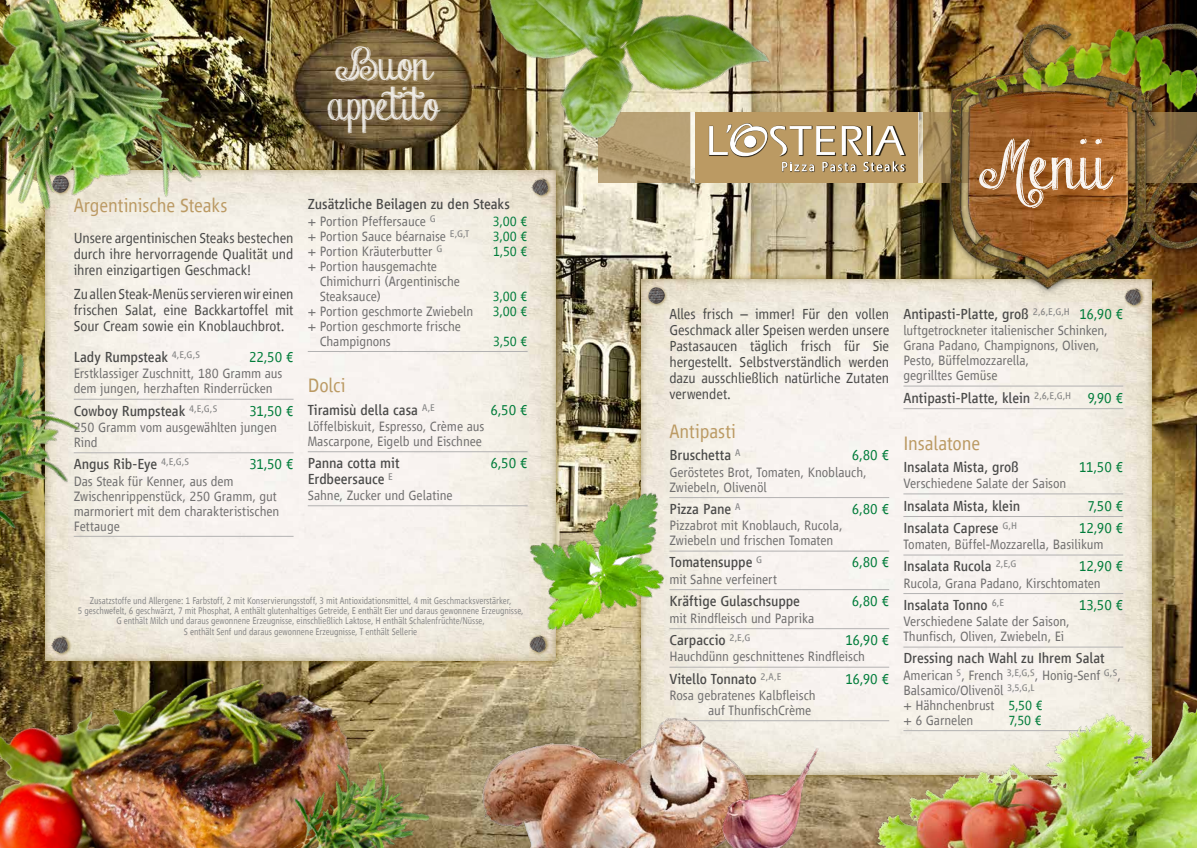
<style>
.page{position:relative;width:1197px;height:848px;background:#fff}
.page>*{position:absolute;margin:0;border:0;box-sizing:border-box;transform-origin:0 0}
.t1{font:63px "Chalk hand lettering shaded demo";letter-spacing:.015em;color:#fff}
.t2{font:42px/40px "Chalk hand lettering shaded demo";letter-spacing:-.005em;color:#fff}
.t3{font:300 20px "Vialog LT Com";letter-spacing:-.01em;color:#bb9a63}
.t4{font:15px "Vialog LT Com";letter-spacing:-.005em;color:#4a4a49}
.t5{font:300 15px/16px "Vialog LT Com";letter-spacing:-.005em;color:#4a4a49;text-align:justify}
.t6{font:300 15px "Vialog LT Com";letter-spacing:-.015em;color:#007c3a}
.t7{font:300 14px/15px "Vialog LT Com";letter-spacing:-.005em;color:#706f6f}
.t8{font:300 14px "Vialog LT Com";letter-spacing:.01em;color:#007c3a}
.t9{font:300 10px/10px "Vialog LT Com";letter-spacing:-.005em;color:#878787;text-align:center;scale:.92 1}
.s1{font-weight:300;color:#007c3a}
.s2{color:#007c3a}
</style>
<div class="page">
<img style="left:0;top:0;width:1196px;height:848px">
<div style="left:45px;top:169px;width:512px;height:493px;background:#6b5200;opacity:.5"></div>
<div style="left:640px;top:279px;width:512px;height:497px;background:#6b5200;opacity:.5"></div>
<div style="left:646px;top:285px;width:22px;height:22px;background:#6b5200;opacity:.6"></div>
<div style="left:646px;top:286px;width:19px;height:19px;background:#000;opacity:.4"></div>
<svg style="left:526px;top:631px;width:25px;height:25px"></svg>
<div style="left:694px;top:112px;width:224px;height:71px;background:#bb9a63"></div>
<img style="left:780px;top:125px;width:125px;height:32px">
<svg style="left:841px;top:126px;width:20px;height:29px"></svg>
<hr style="left:867px;top:126px;width:4px;height:29px;background:#fff">
<svg style="left:874px;top:126px;width:30px;height:29px"></svg>
<svg style="left:780px;top:125px;width:54px;height:31px"></svg>
<img style="left:781px;top:161px;width:124px;height:12px">
<svg style="left:782px;top:162px;width:32px;height:9px"></svg>
<svg style="left:822px;top:162px;width:33px;height:9px"></svg>
<svg style="left:863px;top:161px;width:41px;height:10px"></svg>
<hr style="left:74px;top:399px;width:219px;height:1px;background:#b3b2b2">
<hr style="left:74px;top:452px;width:219px;height:1px;background:#b3b2b2">
<hr style="left:74px;top:536px;width:219px;height:1px;background:#b3b2b2">
<hr style="left:308px;top:351px;width:219px;height:1px;background:#b3b2b2">
<hr style="left:308px;top:451px;width:219px;height:1px;background:#b3b2b2">
<hr style="left:308px;top:505px;width:219px;height:1px;background:#b3b2b2">
<hr style="left:669px;top:497px;width:220px;height:1px;background:#b3b2b2">
<hr style="left:669px;top:551px;width:220px;height:1px;background:#b3b2b2">
<hr style="left:669px;top:589px;width:220px;height:1px;background:#b3b2b2">
<hr style="left:669px;top:628px;width:220px;height:1px;background:#b3b2b2">
<hr style="left:669px;top:667px;width:220px;height:1px;background:#b3b2b2">
<hr style="left:669px;top:720px;width:220px;height:1px;background:#b3b2b2">
<hr style="left:903px;top:386px;width:220px;height:1px;background:#b3b2b2">
<hr style="left:903px;top:408px;width:220px;height:1px;background:#b3b2b2">
<hr style="left:903px;top:493px;width:220px;height:1px;background:#b3b2b2">
<hr style="left:903px;top:516px;width:220px;height:1px;background:#b3b2b2">
<hr style="left:903px;top:555px;width:220px;height:1px;background:#b3b2b2">
<hr style="left:903px;top:593px;width:220px;height:1px;background:#b3b2b2">
<hr style="left:903px;top:647px;width:220px;height:1px;background:#b3b2b2">
<img style="left:918px;top:152px;width:278px;height:164px">
<img style="left:893px;top:0;width:303px;height:152px">
<img style="left:868px;top:698px;width:328px;height:150px">
<img style="left:0;top:574px;width:435px;height:274px">
<img style="left:230px;top:731px;width:223px;height:117px">
<img style="left:0;top:324px;width:124px;height:281px">
<img style="left:0;top:0;width:243px;height:285px">
<img style="left:479px;top:714px;width:276px;height:134px">
<img style="left:703px;top:740px;width:128px;height:108px">
<img style="left:450px;top:0;width:330px;height:202px">
<img style="left:526px;top:488px;width:142px;height:143px">
<h2 class="t2" style="left:328px;top:47px;width:113px">Buon appetito</h2>
<h3 class="t3" style="left:74px;top:195px;width:155px">Argentinische Steaks</h3>
<p class="t5" style="left:74px;top:229px;width:221px">Unsere argentinischen Steaks bestechen durch ihre hervorragende Qualität und ihren einzigartigen Geschmack!</p>
<p class="t5" style="left:74px;top:286px;width:221px">Zu allen Steak-Menüs servieren wir einen frischen Salat, eine Backkartoffel mit Sour Cream sowie ein Knoblauchbrot.</p>
<p class="t4" style="left:74px;top:349px;width:128px">Lady Rumpsteak <sup>4,E,G,S</sup></p>
<p class="t6" style="left:249px;top:349px;width:46px">22,50 €</p>
<p class="t7" style="left:74px;top:366px;width:210px">Erstklassiger Zuschnitt, 180 Gramm aus dem jungen, herzhaften Rinderrücken</p>
<p class="t4" style="left:74px;top:402px;width:145px">Cowboy Rumpsteak <sup>4,E,G,S</sup></p>
<p class="t6" style="left:249px;top:402px;width:46px">31,50 €</p>
<p class="t7" style="left:74px;top:420px;width:205px">250 Gramm vom ausgewählten jungen<br>Rind</p>
<p class="t4" style="left:74px;top:456px;width:117px">Angus Rib-Eye <sup>4,E,G,S</sup></p>
<p class="t6" style="left:249px;top:456px;width:46px">31,50 €</p>
<p class="t7" style="left:74px;top:473px;width:207px">Das Steak für Kenner, aus dem<br>Zwischenrippenstück, 250 Gramm, gut marmoriert mit dem charakteristischen<br>Fettauge</p>
<p class="t4" style="left:308px;top:196px;width:204px">Zusätzliche Beilagen zu den Steaks</p>
<p class="t7" style="left:308px;top:213px;width:129px">+ Portion Pfeffersauce <sup>G</sup></p>
<p class="t8" style="left:493px;top:213px;width:36px">3,00 €</p>
<p class="t7" style="left:308px;top:228px;width:163px">+ Portion Sauce béarnaise <sup>E,G,T</sup></p>
<p class="t8" style="left:493px;top:228px;width:36px">3,00 €</p>
<p class="t7" style="left:308px;top:243px;width:136px">+ Portion Kräuterbutter <sup>G</sup></p>
<p class="t8" style="left:492px;top:243px;width:36px">1,50 €</p>
<p class="t7" style="left:319px;top:258px;width:142px;text-indent:-12px">+ Portion hausgemachte<br>Chimichurri (Argentinische<br>Steaksauce)</p>
<p class="t8" style="left:493px;top:288px;width:36px">3,00 €</p>
<p class="t7" style="left:308px;top:303px;width:167px">+ Portion geschmorte Zwiebeln</p>
<p class="t8" style="left:493px;top:303px;width:36px">3,00 €</p>
<p class="t7" style="left:319px;top:318px;width:143px;text-indent:-12px">+ Portion geschmorte frische<br>Champignons</p>
<p class="t8" style="left:493px;top:333px;width:36px">3,50 €</p>
<h3 class="t3" style="left:308px;top:374px;width:39px">Dolci</h3>
<p class="t4" style="left:308px;top:401px;width:129px">Tiramisù della casa <sup>A,E</sup></p>
<p class="t6" style="left:490px;top:401px;width:38px">6,50 €</p>
<p class="t7" style="left:308px;top:419px;width:178px">Löffelbiskuit, Espresso, Crème aus<br>Mascarpone, Eigelb und Eischnee</p>
<p class="t4" style="left:308px;top:455px;width:93px">Panna cotta mit</p>
<p class="t6" style="left:490px;top:455px;width:38px">6,50 €</p>
<p class="t4" style="left:308px;top:470px;width:87px">Erdbeersauce <sup>E</sup></p>
<p class="t7" style="left:308px;top:488px;width:146px">Sahne, Zucker und Gelatine</p>
<p class="t9" style="left:78px;top:596px;width:486px">Zusatzstoffe und Allergene: 1 Farbstoff, 2 mit Konservierungsstoff, 3 mit Antioxidationsmittel, 4 mit Geschmacksverstärker,<br>5 geschwefelt, 6 geschwärzt, 7 mit Phosphat, A enthält glutenhaltiges Getreide, E enthält Eier und daraus gewonnene Erzeugnisse, G enthält Milch und daraus gewonnene Erzeugnisse, einschließlich Laktose, H enthält Schalenfrüchte/Nüsse,<br>S enthält Senf und daraus gewonnene Erzeugnisse, T enthält Sellerie</p>
<h1 class="t1" style="left:978px;top:118px;width:133px">Menii</h1>
<p class="t5" style="left:669px;top:306px;width:221px">Alles frisch – immer! Für den vollen Geschmack aller Speisen werden unsere Pastasaucen täglich frisch für Sie hergestellt. Selbstverständlich werden dazu ausschließlich natürliche Zutaten verwendet.</p>
<h3 class="t3" style="left:669px;top:420px;width:68px">Antipasti</h3>
<p class="t4" style="left:669px;top:447px;width:73px">Bruschetta <sup>A</sup></p>
<p class="t6" style="left:851px;top:447px;width:39px">6,80 €</p>
<p class="t7" style="left:669px;top:464px;width:199px">Geröstetes Brot, Tomaten, Knoblauch,<br>Zwiebeln, Olivenöl</p>
<p class="t4" style="left:669px;top:500px;width:73px">Pizza Pane <sup>A</sup></p>
<p class="t6" style="left:851px;top:500px;width:39px">6,80 €</p>
<p class="t7" style="left:669px;top:518px;width:175px">Pizzabrot mit Knoblauch, Rucola,<br>Zwiebeln und frischen Tomaten</p>
<p class="t4" style="left:669px;top:554px;width:94px">Tomatensuppe <sup>G</sup></p>
<p class="t6" style="left:851px;top:554px;width:39px">6,80 €</p>
<p class="t7" style="left:669px;top:571px;width:109px">mit Sahne verfeinert</p>
<p class="t4" style="left:669px;top:593px;width:132px">Kräftige Gulaschsuppe</p>
<p class="t6" style="left:851px;top:593px;width:39px">6,80 €</p>
<p class="t7" style="left:669px;top:610px;width:146px">mit Rindfleisch und Paprika</p>
<p class="t4" style="left:669px;top:631px;width:82px">Carpaccio <sup>2,E,G</sup></p>
<p class="t6" style="left:845px;top:631px;width:46px">16,90 €</p>
<p class="t7" style="left:669px;top:649px;width:197px">Hauchdünn geschnittenes Rindfleisch</p>
<p class="t4" style="left:669px;top:670px;width:113px">Vitello Tonnato <sup>2,A,E</sup></p>
<p class="t6" style="left:845px;top:670px;width:46px">16,90 €</p>
<p class="t7" style="left:708px;top:687px;width:109px;text-indent:-39px">Rosa gebratenes Kalbfleisch auf ThunfischCrème</p>
<p class="t4" style="left:903px;top:305px;width:221px">Antipasti-Platte, groß <sup>2,6,E,G,H</sup> <span class="s1">16,90 €</span></p>
<p class="t7" style="left:903px;top:323px;width:206px">luftgetrockneter italienischer Schinken,<br>Grana Padano, Champignons, Oliven,<br>Pesto, Büffelmozzarella,<br>gegrilltes Gemüse</p>
<p class="t4" style="left:903px;top:389px;width:221px">Antipasti-Platte, klein <sup>2,6,E,G,H</sup> <span class="s1">9,90 €</span></p>
<h3 class="t3" style="left:903px;top:432px;width:78px">Insalatone</h3>
<p class="t4" style="left:903px;top:458px;width:117px">Insalata Mista, groß</p>
<p class="t6" style="left:1078px;top:458px;width:46px">11,50 €</p>
<p class="t7" style="left:903px;top:476px;width:164px">Verschiedene Salate der Saison</p>
<p class="t4" style="left:903px;top:497px;width:118px">Insalata Mista, klein</p>
<p class="t6" style="left:1087px;top:497px;width:37px">7,50 €</p>
<p class="t4" style="left:903px;top:519px;width:115px">Insalata Caprese <sup>G,H</sup></p>
<p class="t6" style="left:1078px;top:519px;width:46px">12,90 €</p>
<p class="t7" style="left:903px;top:537px;width:202px">Tomaten, Büffel-Mozzarella, Basilikum</p>
<p class="t4" style="left:903px;top:558px;width:114px">Insalata Rucola <sup>2,E,G</sup></p>
<p class="t6" style="left:1078px;top:558px;width:46px">12,90 €</p>
<p class="t7" style="left:903px;top:575px;width:199px">Rucola, Grana Padano, Kirschtomaten</p>
<p class="t4" style="left:903px;top:596px;width:102px">Insalata Tonno <sup>6,E</sup></p>
<p class="t6" style="left:1078px;top:596px;width:46px">13,50 €</p>
<p class="t7" style="left:903px;top:614px;width:168px">Verschiedene Salate der Saison,<br>Thunfisch, Oliven, Zwiebeln, Ei</p>
<p class="t4" style="left:903px;top:650px;width:203px">Dressing nach Wahl zu Ihrem Salat</p>
<p class="t7" style="left:903px;top:667px;width:219px">American <sup>S</sup>, French <sup>3,E,G,S</sup>, Honig-Senf <sup>G,S</sup>,<br>Balsamico/Olivenöl <sup>3,5,G,L<br></sup>+ Hähnchenbrust <span class="s2">5,50 €<br></span>+ 6 Garnelen</p>
<p class="t8" style="left:1008px;top:712px;width:35px">7,50 €</p>
</div>
